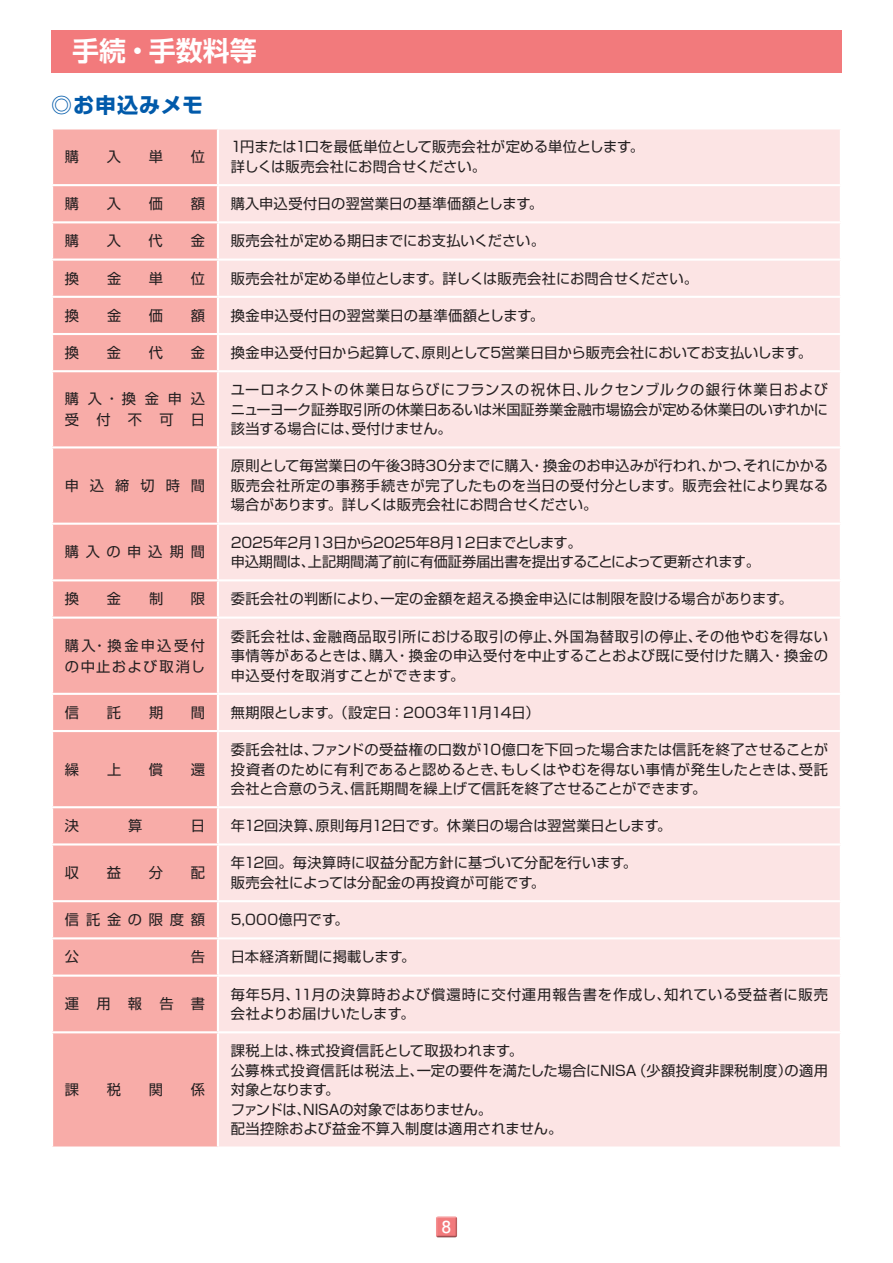
<style>
.page{position:relative;width:893px;height:1263px;background:#fff}
.page>*{position:absolute;margin:0;border:0;box-sizing:border-box;transform-origin:0 0}
.t1{font:700 27px "Shin Go Pro De";color:#fff}
.t2{font:700 21px "Shin Go Pro";letter-spacing:.05em;color:#015aaa}
.t3{font:700 16.5px "Futo Go B101 Pro";color:#fff}
.t4{font:14.25px/19.5px "Shin Go Pro";letter-spacing:.005em;color:#231f20;text-align:justify}
.t5{font:14.25px/19.5px "Shin Go Pro";letter-spacing:-.015em;color:#231f20}
.t6{font:14.25px/19.5px "Shin Go Pro";letter-spacing:.045em;color:#231f20}
.t7{font:14.25px/21px "Shin Go Pro";letter-spacing:.15em;color:#231f20}
.t8{font:14.25px/21px "Shin Go Pro";letter-spacing:.915em;color:#231f20}
.t9{font:14.25px "Shin Go Pro";letter-spacing:.48em;color:#231f20}
.t10{font:14.25px "Shin Go Pro";letter-spacing:.47em;color:#231f20}
</style>
<div class="page">
<div style="left:436px;top:1215px;width:23px;height:24px;background:#231f20;opacity:.75"></div>
<div style="left:53px;top:129px;width:164px;height:1017px;background:#f8aca8"></div>
<div style="left:219px;top:129px;width:621px;height:1017px;background:#fce4e4"></div>
<hr style="left:51px;top:184px;width:167px;height:2px;background:#fff">
<hr style="left:51px;top:221px;width:167px;height:2px;background:#fff">
<hr style="left:51px;top:258px;width:167px;height:3px;background:#fff">
<hr style="left:51px;top:296px;width:167px;height:2px;background:#fff">
<hr style="left:51px;top:333px;width:167px;height:2px;background:#fff">
<hr style="left:51px;top:370px;width:167px;height:2px;background:#fff">
<hr style="left:51px;top:446px;width:167px;height:2px;background:#fff">
<hr style="left:51px;top:523px;width:167px;height:2px;background:#fff">
<hr style="left:51px;top:579px;width:167px;height:2px;background:#fff">
<hr style="left:51px;top:616px;width:167px;height:3px;background:#fff">
<hr style="left:51px;top:693px;width:167px;height:2px;background:#fff">
<hr style="left:51px;top:730px;width:167px;height:2px;background:#fff">
<hr style="left:51px;top:806px;width:167px;height:2px;background:#fff">
<hr style="left:51px;top:843px;width:167px;height:2px;background:#fff">
<hr style="left:51px;top:900px;width:167px;height:2px;background:#fff">
<hr style="left:51px;top:937px;width:167px;height:2px;background:#fff">
<hr style="left:51px;top:974px;width:167px;height:3px;background:#fff">
<hr style="left:51px;top:1031px;width:167px;height:2px;background:#fff">
<hr style="left:218px;top:184px;width:624px;height:2px;background:#fff">
<hr style="left:218px;top:221px;width:624px;height:2px;background:#fff">
<hr style="left:218px;top:258px;width:624px;height:3px;background:#fff">
<hr style="left:218px;top:296px;width:624px;height:2px;background:#fff">
<hr style="left:218px;top:333px;width:624px;height:2px;background:#fff">
<hr style="left:218px;top:370px;width:624px;height:2px;background:#fff">
<hr style="left:218px;top:446px;width:624px;height:2px;background:#fff">
<hr style="left:218px;top:523px;width:624px;height:2px;background:#fff">
<hr style="left:218px;top:579px;width:624px;height:2px;background:#fff">
<hr style="left:218px;top:616px;width:624px;height:3px;background:#fff">
<hr style="left:218px;top:693px;width:624px;height:2px;background:#fff">
<hr style="left:218px;top:730px;width:624px;height:2px;background:#fff">
<hr style="left:218px;top:806px;width:624px;height:2px;background:#fff">
<hr style="left:218px;top:843px;width:624px;height:2px;background:#fff">
<hr style="left:218px;top:900px;width:624px;height:2px;background:#fff">
<hr style="left:218px;top:937px;width:624px;height:2px;background:#fff">
<hr style="left:218px;top:974px;width:624px;height:3px;background:#fff">
<hr style="left:218px;top:1031px;width:624px;height:2px;background:#fff">
<div style="left:51px;top:30px;width:791px;height:42px;background:#f27a7c"></div>
<h1 class="t1" style="left:72px;top:29px;width:186px">手続・手数料等</h1>
<h2 class="t2" style="left:51px;top:88px;width:154px">◎お申込みメモ</h2>
<p class="t4" style="left:65px;top:145px;width:16px">購</p>
<p class="t4" style="left:107px;top:145px;width:16px">入</p>
<p class="t4" style="left:149px;top:145px;width:16px">単</p>
<p class="t4" style="left:191px;top:145px;width:16px">位</p>
<p class="t4" style="left:231px;top:136px;width:415px">1円または1口を最低単位として販売会社が定める単位とします。詳しくは販売会社にお問合せください。</p>
<p class="t4" style="left:65px;top:192px;width:16px">購</p>
<p class="t4" style="left:107px;top:192px;width:16px">入</p>
<p class="t4" style="left:149px;top:192px;width:16px">価</p>
<p class="t4" style="left:191px;top:192px;width:16px">額</p>
<p class="t4" style="left:231px;top:192px;width:314px">購入申込受付日の翌営業日の基準価額とします。</p>
<p class="t4" style="left:65px;top:229px;width:16px">購</p>
<p class="t4" style="left:107px;top:229px;width:16px">入</p>
<p class="t4" style="left:149px;top:229px;width:16px">代</p>
<p class="t4" style="left:191px;top:229px;width:16px">金</p>
<p class="t4" style="left:231px;top:229px;width:316px">販売会社が定める期日までにお支払いください。</p>
<p class="t4" style="left:65px;top:267px;width:16px">換</p>
<p class="t4" style="left:107px;top:267px;width:16px">金</p>
<p class="t4" style="left:149px;top:267px;width:16px">単</p>
<p class="t4" style="left:191px;top:267px;width:16px">位</p>
<p class="t4" style="left:231px;top:267px;width:469px">販売会社が定める単位とします。詳しくは販売会社にお問合せください。</p>
<p class="t4" style="left:65px;top:304px;width:16px">換</p>
<p class="t4" style="left:107px;top:304px;width:16px">金</p>
<p class="t4" style="left:149px;top:304px;width:16px">価</p>
<p class="t4" style="left:191px;top:304px;width:16px">額</p>
<p class="t4" style="left:231px;top:304px;width:315px">換金申込受付日の翌営業日の基準価額とします。</p>
<p class="t4" style="left:65px;top:341px;width:16px">換</p>
<p class="t4" style="left:107px;top:341px;width:16px">金</p>
<p class="t4" style="left:149px;top:341px;width:16px">代</p>
<p class="t4" style="left:191px;top:341px;width:16px">金</p>
<p class="t4" style="left:231px;top:341px;width:583px">換金申込受付日から起算して、原則として5営業日目から販売会社においてお支払いします。</p>
<p class="t8" style="left:65px;top:387px;width:142px">購入・換金申込受付不可日</p>
<p class="t4" style="left:231px;top:378px;width:599px">ユーロネクストの休業日ならびにフランスの祝休日、ルクセンブルクの銀行休業日およびニューヨーク証券取引所の休業日あるいは米国証券業金融市場協会が定める休業日のいずれかに該当する場合には、受付けません。</p>
<p class="t4" style="left:65px;top:474px;width:142px">申込締切時間</p>
<p class="t4" style="left:231px;top:455px;width:599px">原則として毎営業日の午後3時30分までに購入・換金のお申込みが行われ、かつ、それにかかる販売会社所定の事務手続きが完了したものを当日の受付分とします。販売会社により異なる場合があります。詳しくは販売会社にお問合せください。</p>
<p class="t9" style="left:65px;top:540px;width:142px">購入の申込期間</p>
<p class="t5" style="left:231px;top:531px;width:531px">2025年2月13日から2025年8月12日までとします。<br>申込期間は、上記期間満了前に有価証券届出書を提出することによって更新されます。</p>
<p class="t4" style="left:65px;top:587px;width:16px">換</p>
<p class="t4" style="left:107px;top:587px;width:16px">金</p>
<p class="t4" style="left:149px;top:587px;width:16px">制</p>
<p class="t4" style="left:191px;top:587px;width:16px">限</p>
<p class="t4" style="left:231px;top:587px;width:564px">委託会社の判断により、一定の金額を超える換金申込には制限を設ける場合があります。</p>
<p class="t7" style="left:65px;top:633px;width:142px">購入・換金申込受付の中止および取消し</p>
<p class="t4" style="left:231px;top:625px;width:599px">委託会社は、金融商品取引所における取引の停止、外国為替取引の停止、その他やむを得ない事情等があるときは、購入・換金の申込受付を中止することおよび既に受付けた購入・換金の申込受付を取消すことができます。</p>
<p class="t4" style="left:65px;top:701px;width:16px">信</p>
<p class="t4" style="left:107px;top:701px;width:16px">託</p>
<p class="t4" style="left:149px;top:701px;width:16px">期</p>
<p class="t4" style="left:191px;top:701px;width:16px">間</p>
<p class="t4" style="left:231px;top:701px;width:311px">無期限とします。（設定日：2003年11月14日）</p>
<p class="t4" style="left:65px;top:758px;width:16px">繰</p>
<p class="t4" style="left:107px;top:758px;width:16px">上</p>
<p class="t4" style="left:149px;top:758px;width:16px">償</p>
<p class="t4" style="left:191px;top:758px;width:16px">還</p>
<p class="t4" style="left:231px;top:738px;width:599px">委託会社は、ファンドの受益権の口数が10億口を下回った場合または信託を終了させることが投資者のために有利であると認めるとき、もしくはやむを得ない事情が発生したときは、受託会社と合意のうえ、信託期間を繰上げて信託を終了させることができます。</p>
<p class="t4" style="left:65px;top:814px;width:16px">決</p>
<p class="t4" style="left:128px;top:814px;width:16px">算</p>
<p class="t4" style="left:191px;top:814px;width:16px">日</p>
<p class="t4" style="left:231px;top:814px;width:442px">年12回決算、原則毎月12日です。休業日の場合は翌営業日とします。</p>
<p class="t4" style="left:65px;top:861px;width:16px">収</p>
<p class="t4" style="left:107px;top:861px;width:16px">益</p>
<p class="t4" style="left:149px;top:861px;width:16px">分</p>
<p class="t4" style="left:191px;top:861px;width:16px">配</p>
<p class="t4" style="left:231px;top:851px;width:408px">年12回。毎決算時に収益分配方針に基づいて分配を行います。販売会社によっては分配金の再投資が可能です。</p>
<p class="t10" style="left:65px;top:908px;width:142px">信託金の限度額</p>
<p class="t4" style="left:231px;top:908px;width:120px">5,000億円です。</p>
<p class="t4" style="left:65px;top:945px;width:16px">公</p>
<p class="t4" style="left:191px;top:945px;width:16px">告</p>
<p class="t4" style="left:231px;top:945px;width:186px">日本経済新聞に掲載します。</p>
<p class="t4" style="left:65px;top:992px;width:142px">運用報告書</p>
<p class="t6" style="left:231px;top:983px;width:599px">毎年5月、11月の決算時および償還時に交付運用報告書を作成し、知れている受益者に販売会社よりお届けいたします。</p>
<p class="t4" style="left:65px;top:1078px;width:16px">課</p>
<p class="t4" style="left:107px;top:1078px;width:16px">税</p>
<p class="t4" style="left:149px;top:1078px;width:16px">関</p>
<p class="t4" style="left:191px;top:1078px;width:16px">係</p>
<p class="t4" style="left:231px;top:1039px;width:599px;text-align:left">課税上は、株式投資信託として取扱われます。<br>公募株式投資信託は税法上、一定の要件を満たした場合にNISA（少額投資非課税制度）の適用対象となります。<br>ファンドは、NISAの対象ではありません。<br>配当控除および益金不算入制度は適用されません。</p>
<p class="t3" style="left:442px;top:1214px;width:11px">8</p>
</div>
